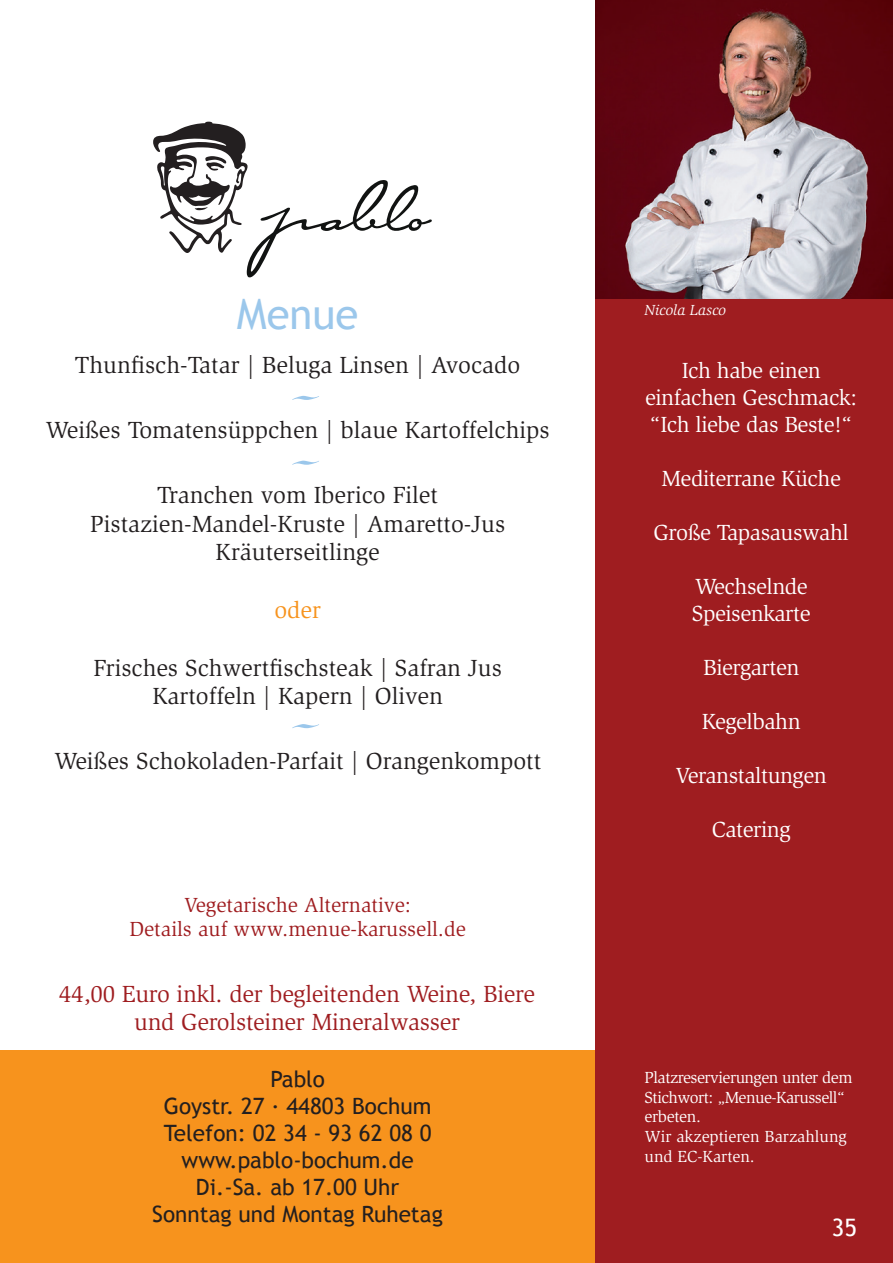
<style>
.page{position:relative;width:893px;height:1263px;background:#fff}
.page>*{position:absolute;margin:0;border:0;box-sizing:border-box;transform-origin:0 0}
.t1{font:120px "Edwardian Script ITC";color:#9bc7eb}
.t2{font:42px "Trebuchet MS";color:#9bc7eb}
.t3{font:24px/28.8px "Slimbach";color:#231f20;text-align:center}
.t4{font:24px/28.8px "Slimbach";letter-spacing:-.01em;color:#9f1d20;text-align:center}
.t5{font:24px "Slimbach";color:#f7931d}
.t6{font:24px "Trebuchet MS";color:#fff}
.t7{font:22.5px/27px "Slimbach";letter-spacing:-.02em;color:#fff;text-align:center}
.t8{font:22.5px/27px "Trebuchet MS";color:#231f20;text-align:center}
.t9{font:21px/24px "Slimbach";color:#9f1d20;text-align:center}
.t10{font:16.5px/19.8px "Slimbach";letter-spacing:-.03em;color:#fff}
.t11{font:italic 15px "Slimbach";color:#fff}
</style>
<div class="page">
<div style="left:0;top:1050px;width:601px;height:213px;background:#f7931d"></div>
<div style="left:595px;top:298px;width:298px;height:965px;background:#9f1d20"></div>
<svg style="left:153px;top:122px;width:279px;height:156px"></svg>
<img style="left:595px;top:0;width:298px;height:299px">
<h2 class="t2" style="left:237px;top:290px;width:123px">Menue</h2>
<p class="t3" style="left:75px;top:351px;width:447px">Thunfisch-Tatar | Beluga Linsen | Avocado</p>
<h1 class="t1" style="left:276px;top:310px;width:44px">-</h1>
<p class="t3" style="left:46px;top:416px;width:506px">Weißes Tomatensüppchen | blaue Kartoffelchips</p>
<h1 class="t1" style="left:276px;top:375px;width:44px">-</h1>
<p class="t3" style="left:90px;top:480px;width:417px">Tranchen vom Iberico Filet<br>Pistazien-Mandel-Kruste | Amaretto-Jus<br>Kräuterseitlinge</p>
<p class="t5" style="left:274px;top:596px;width:48px">oder</p>
<p class="t3" style="left:93px;top:653px;width:410px">Frisches Schwertfischsteak | Safran Jus<br>Kartoffeln | Kapern | Oliven</p>
<h1 class="t1" style="left:276px;top:638px;width:44px">-</h1>
<p class="t3" style="left:54px;top:747px;width:489px">Weißes Schokoladen-Parfait | Orangenkompott</p>
<p class="t9" style="left:129px;top:893px;width:338px">Vegetarische Alternative:<br>Details auf www.menue-karussell.de</p>
<p class="t4" style="left:59px;top:979px;width:477px">44,00 Euro inkl. der begleitenden Weine, Biere und Gerolsteiner Mineralwasser</p>
<p class="t8" style="left:152px;top:1066px;width:292px">Pablo<br>Goystr. 27 · 44803 Bochum<br>Telefon: 02 34 - 93 62 08 0 www.pablo-bochum.de<br>Di.-Sa. ab 17.00 Uhr<br>Sonntag und Montag Ruhetag</p>
<p class="t11" style="left:645px;top:301px;width:83px">Nicola Lasco</p>
<p class="t7" style="left:645px;top:357px;width:214px">Ich habe einen einfachen Geschmack: “Ich liebe das Beste!“</p>
<p class="t7" style="left:661px;top:465px;width:181px">Mediterrane Küche</p>
<p class="t7" style="left:654px;top:519px;width:197px">Große Tapasauswahl</p>
<p class="t7" style="left:692px;top:573px;width:120px;text-align:left">Wechselnde<br>Speisenkarte</p>
<p class="t7" style="left:703px;top:654px;width:98px">Biergarten</p>
<p class="t7" style="left:702px;top:708px;width:100px">Kegelbahn</p>
<p class="t7" style="left:676px;top:762px;width:153px">Veranstaltungen</p>
<p class="t7" style="left:712px;top:816px;width:80px">Catering</p>
<p class="t10" style="left:645px;top:1067px;width:209px">Platzreservierungen unter dem<br>Stichwort: „Menue-Karussell“ erbeten.<br>Wir akzeptieren Barzahlung und EC-Karten.</p>
<p class="t6" style="left:832px;top:1213px;width:27px">35</p>
</div>
